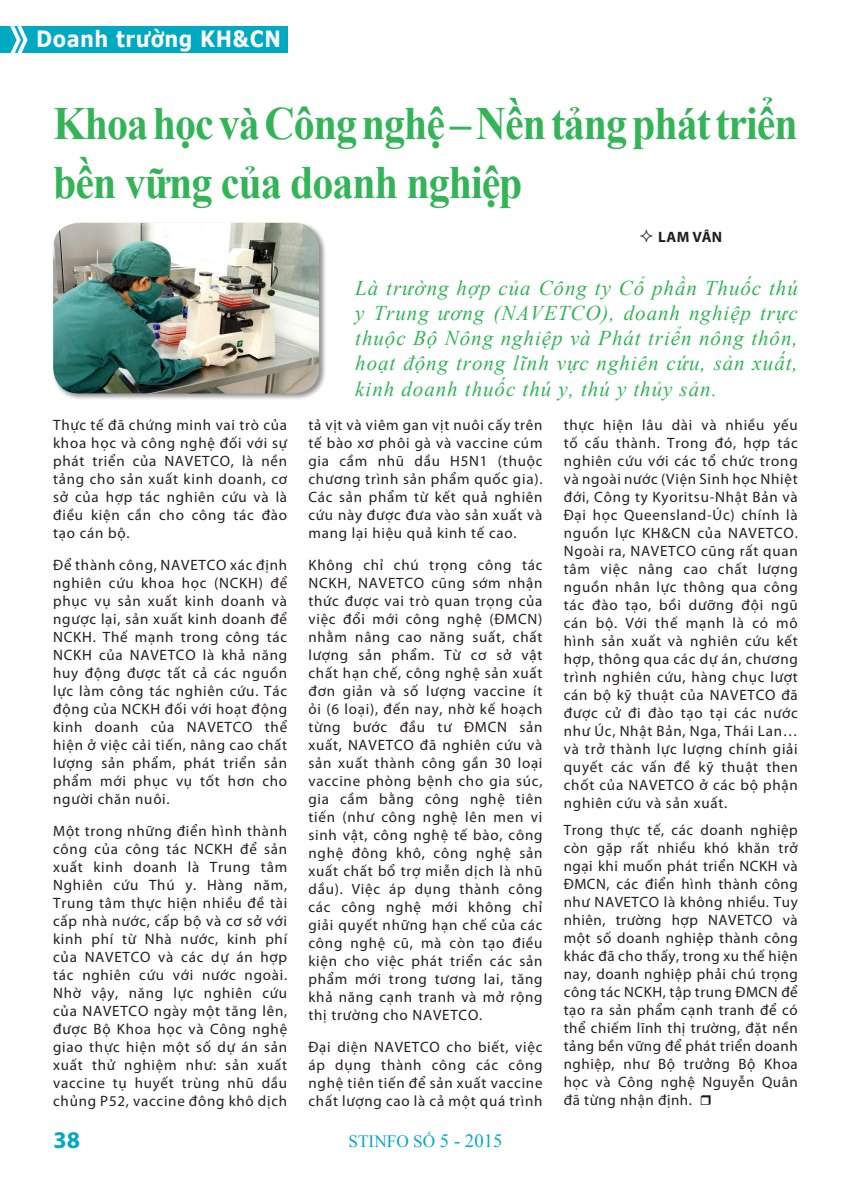
<style>
.page{position:relative;width:851px;height:1191px;background:#fff}
.page>*{position:absolute;margin:0;border:0;box-sizing:border-box;transform-origin:0 0}
.t1{font:700 46.2px "Times New Roman";letter-spacing:-.025em;color:#32b457;scale:.91 1}
.t2{font:700 24px "Myriad Pro";color:#00a9c2}
.t3{font:700 22.35px "Verdana";letter-spacing:.025em;color:#fff;scale:.87 1}
.t4{font:italic 21px/25.2px "Times New Roman";letter-spacing:.045em;color:#32b457;text-align:justify}
.t5{font:17.25px "Times New Roman";color:#00a9c2}
.t6{font:15px/18px "Myriad Pro";letter-spacing:.05em;color:#231f20;text-align:justify}
.Tacgia{font:700 15px "Myriad Pro";letter-spacing:.025em;color:#231f20}
.s1{font-size:18.75px}
</style>
<div class="page">
<div style="left:0;top:26px;width:287px;height:27px;background:#00a9c2"></div>
<svg style="left:10px;top:26px;width:18px;height:27px"></svg>
<div style="left:51px;top:221px;width:275px;height:180px;background:#231f20;opacity:.5"></div>
<img style="left:53px;top:223px;width:266px;height:170px">
<h3 class="t3" style="left:36px;top:25px;width:283px">Doanh trường KH&amp;CN</h3>
<p class="t1" style="left:53px;top:92px;width:819px">Khoa học và Công nghệ – Nền tảng phát triển</p>
<p class="t1" style="left:53px;top:151px;width:517px">bền vững của doanh nghiệp</p>
<p class="Tacgia" style="left:658px;top:227px;width:65px">LAM VÂN</p>
<p class="t4" style="left:355px;top:275px;width:444px">Là trường hợp của Công ty Cổ phần Thuốc thú y Trung ương (NAVETCO), doanh nghiệp trực thuộc Bộ Nông nghiệp và Phát triển nông thôn, hoạt động trong lĩnh vực nghiên cứu, sản xuất, kinh doanh thuốc thú y, thú y thủy sản.</p>
<p class="t6" style="left:53px;top:416px;width:235px">Thực tế đã chứng minh vai trò của khoa học và công nghệ đối với sự phát triển của NAVETCO, là nền tảng cho sản xuất kinh doanh, cơ sở của hợp tác nghiên cứu và là điều kiện cần cho công tác đào tạo cán bộ.</p>
<p class="t6" style="left:53px;top:555px;width:235px">Để thành công, NAVETCO xác định nghiên cứu khoa học (NCKH) để phục vụ sản xuất kinh doanh và ngược lại, sản xuất kinh doanh để NCKH. Thế mạnh trong công tác NCKH của NAVETCO là khả năng huy động được tất cả các nguồn lực làm công tác nghiên cứu. Tác động của NCKH đối với hoạt động kinh doanh của NAVETCO thể hiện ở việc cải tiến, nâng cao chất lượng sản phẩm, phát triển sản phẩm mới phục vụ tốt hơn cho người chăn nuôi.</p>
<p class="t6" style="left:53px;top:821px;width:235px">Một trong những điển hình thành công của công tác NCKH để sản xuất kinh doanh là Trung tâm Nghiên cứu Thú y. Hàng năm, Trung tâm thực hiện nhiều đề tài cấp nhà nước, cấp bộ và cơ sở với kinh phí từ Nhà nước, kinh phí của NAVETCO và các dự án hợp tác nghiên cứu với nước ngoài.<br>Nhờ vậy, năng lực nghiên cứu của NAVETCO ngày một tăng lên, được Bộ Khoa học và Công nghệ giao thực hiện một số dự án sản xuất thử nghiệm như: sản xuất vaccine tụ huyết trùng nhũ dầu chủng P52, vaccine đông khô dịch</p>
<p class="t2" style="left:53px;top:1124px;width:28px">38</p>
<p class="t6" style="left:308px;top:416px;width:235px">tả vịt và viêm gan vịt nuôi cấy trên tế bào xơ phôi gà và vaccine cúm gia cầm nhũ dầu H5N1 (thuộc chương trình sản phẩm quốc gia).<br>Các sản phẩm từ kết quả nghiên cứu này được đưa vào sản xuất và mang lại hiệu quả kinh tế cao.</p>
<p class="t6" style="left:308px;top:555px;width:235px">Không chỉ chú trọng công tác NCKH, NAVETCO cũng sớm nhận thức được vai trò quan trọng của việc đổi mới công nghệ (ĐMCN) nhằm nâng cao năng suất, chất lượng sản phẩm. Từ cơ sở vật chất hạn chế, công nghệ sản xuất đơn giản và số lượng vaccine ít ỏi (6 loại), đến nay, nhờ kế hoạch từng bước đầu tư ĐMCN sản xuất, NAVETCO đã nghiên cứu và sản xuất thành công gần 30 loại vaccine phòng bệnh cho gia súc, gia cầm bằng công nghệ tiên tiến (như công nghệ lên men vi sinh vật, công nghệ tế bào, công nghệ đông khô, công nghệ sản xuất chất bổ trợ miễn dịch là nhũ dầu). Việc áp dụng thành công các công nghệ mới không chỉ giải quyết những hạn chế của các công nghệ cũ, mà còn tạo điều kiện cho việc phát triển các sản phẩm mới trong tương lai, tăng khả năng cạnh tranh và mở rộng thị trường cho NAVETCO.</p>
<p class="t6" style="left:308px;top:1037px;width:235px">Đại diện NAVETCO cho biết, việc áp dụng thành công các công nghệ tiên tiến để sản xuất vaccine chất lượng cao là cả một quá trình</p>
<p class="t5" style="left:348px;top:1130px;width:155px">STINFO SỐ <span class="s1">5 - 2015</span></p>
<p class="t6" style="left:563px;top:416px;width:235px">thực hiện lâu dài và nhiều yếu tố cấu thành. Trong đó, hợp tác nghiên cứu với các tổ chức trong và ngoài nước (Viện Sinh học Nhiệt đới, Công ty Kyoritsu-Nhật Bản và Đại học Queensland-Úc) chính là nguồn lực KH&amp;CN của NAVETCO.<br>Ngoài ra, NAVETCO cũng rất quan tâm việc nâng cao chất lượng nguồn nhân lực thông qua công tác đào tạo, bồi dưỡng đội ngũ cán bộ. Với thế mạnh là có mô hình sản xuất và nghiên cứu kết hợp, thông qua các dự án, chương trình nghiên cứu, hàng chục lượt cán bộ kỹ thuật của NAVETCO đã được cử đi đào tạo tại các nước như Úc, Nhật Bản, Nga, Thái Lan… và trở thành lực lượng chính giải quyết các vấn đề kỹ thuật then chốt của NAVETCO ở các bộ phận nghiên cứu và sản xuất.</p>
<p class="t6" style="left:563px;top:820px;width:235px">Trong thực tế, các doanh nghiệp còn gặp rất nhiều khó khăn trở ngại khi muốn phát triển NCKH và ĐMCN, các điển hình thành công như NAVETCO là không nhiều. Tuy nhiên, trường hợp NAVETCO và một số doanh nghiệp thành công khác đã cho thấy, trong xu thế hiện nay, doanh nghiệp phải chú trọng công tác NCKH, tập trung ĐMCN để tạo ra sản phẩm cạnh tranh để có thể chiếm lĩnh thị trường, đặt nền tảng bền vững để phát triển doanh nghiệp, như Bộ trưởng Bộ Khoa học và Công nghệ Nguyễn Quân đã từng nhận định.</p>
</div>
